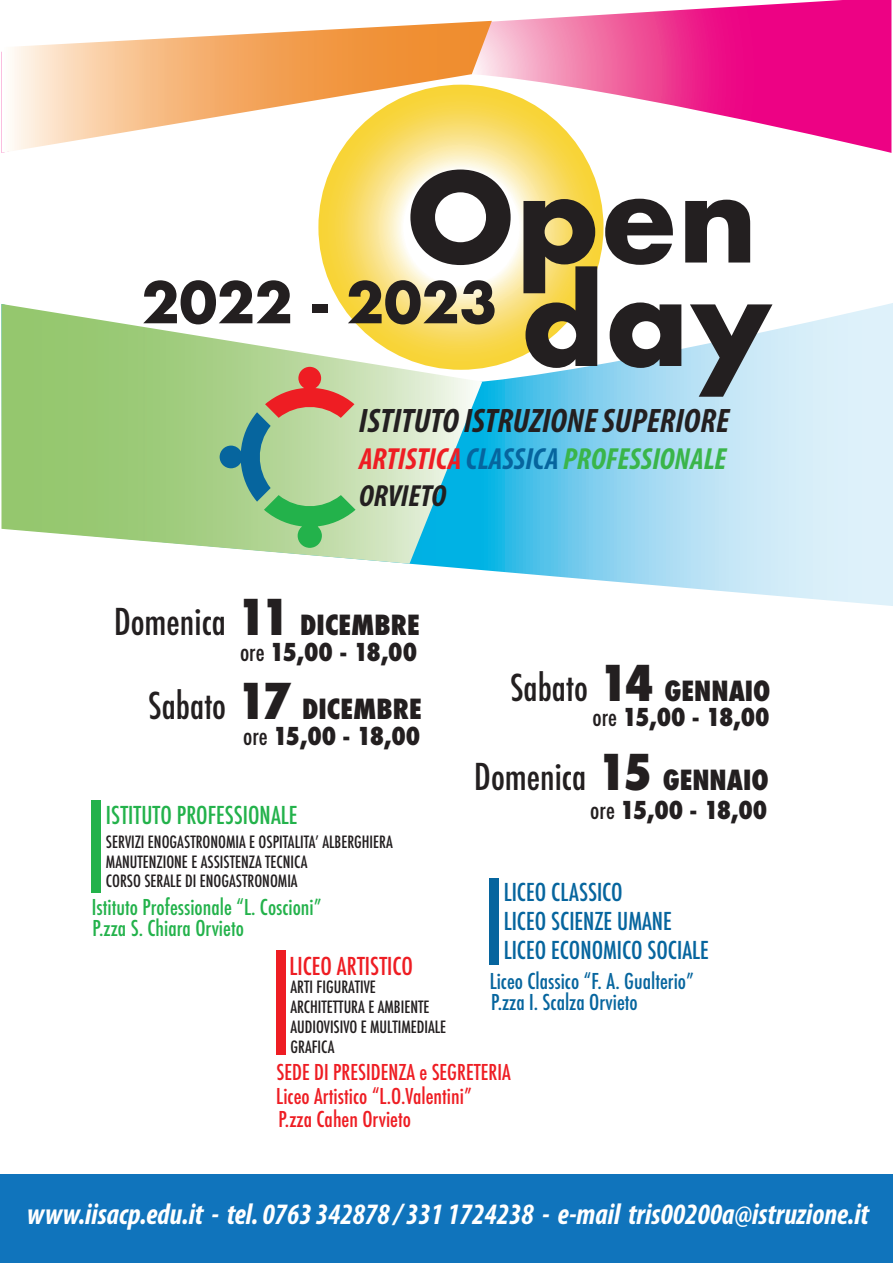
<style>
.page{position:relative;width:893px;height:1263px;background:#fff}
.page>*{position:absolute;margin:0;border:0;box-sizing:border-box;transform-origin:0 0}
.t1{font:700 120px/103.5px "Futura";color:#231f20;text-align:right}
.t2{font:700 55.5px "Futura";color:#231f20}
.t3{font:500 condensed 36px "Futura";color:#231f20}
.t4{font:italic 700 condensed 34.05px "Myriad Pro";color:#231f20}
.t5{font:italic 700 condensed 30.6px/36.8px "Myriad Pro";color:#3ab54a}
.t6{font:italic 700 condensed 29.7px "Myriad Pro";color:#fff}
.t7{font:800 condensed 27px "Futura";color:#231f20}
.t8{font:800 condensed 24px "Futura";letter-spacing:-.03em;color:#231f20}
.t9{font:500 condensed 24px/28.8px "Futura";color:#06659e}
.t10{font:500 condensed 24px "Futura";color:#23b24b}
.t11{font:500 condensed 24px "Futura";color:#ee1d23}
.t12{font:500 condensed 21.3px "Futura";color:#ee1d23}
.t13{font:500 condensed 21.3px/20.5px "Futura";color:#23b24b}
.t14{font:500 condensed 21.3px/21.1px "Futura";color:#06659e}
.t15{font:500 condensed 16.5px/19.8px "Futura";color:#231f20}
.s1{color:#ee1d23}
.s2{color:#06659e}
.s3{color:#231f20}
.s4{font-weight:800;font-size:48px}
.s5{font-weight:800;font-size:27px}
.s6{font-weight:500}
.s7{font-weight:500;font-size:36px}
.s8{font-size:48px}
</style>
<div class="page">
<svg style="left:413px;top:303px;width:480px;height:303px"></svg>
<svg style="left:490px;top:0;width:401px;height:153px"></svg>
<svg style="left:1px;top:21px;width:491px;height:132px"></svg>
<svg style="left:1px;top:304px;width:481px;height:260px"></svg>
<svg style="left:318px;top:85px;width:285px;height:285px"></svg>
<div style="left:0;top:1174px;width:893px;height:89px;background:#1074bc"></div>
<svg style="left:220px;top:367px;width:137px;height:182px"></svg>
<div style="left:490px;top:878px;width:9px;height:86px;background:#06659e"></div>
<div style="left:92px;top:800px;width:9px;height:93px;background:#23b24b"></div>
<div style="left:276px;top:950px;width:9px;height:104px;background:#ee1d23"></div>
<h1 class="t1" style="left:405px;top:165px;width:369px">Open day</h1>
<h2 class="t2" style="left:142px;top:262px;width:357px">2022 - 2023</h2>
<h3 class="t4" style="left:359px;top:400px;width:372px">ISTITUTO ISTRUZIONE SUPERIORE</h3>
<h3 class="t5" style="left:359px;top:440px;width:369px"><span class="s1">ARTISTICA</span> <span class="s2">CLASSICA</span> PROFESSIONALE<br><span class="s3">ORVIETO</span></h3>
<h3 class="t3" style="left:114px;top:599px;width:307px">Domenica <span class="s4">11</span> <span class="s5">DICEMBRE</span></h3>
<h3 class="t8" style="left:240px;top:635px;width:179px"><span class="s6">ore</span> 15,00 - 18,00</h3>
<h3 class="t7" style="left:148px;top:691px;width:275px"><span class="s7">Sabato</span> <span class="s8">17</span> DICEMBRE</h3>
<h3 class="t8" style="left:243px;top:719px;width:179px"><span class="s6">ore</span> 15,00 - 18,00</h3>
<h3 class="t7" style="left:510px;top:673px;width:262px"><span class="s7">Sabato</span> <span class="s8">14</span> GENNAIO</h3>
<h3 class="t8" style="left:592px;top:701px;width:179px"><span class="s6">ore</span> 15,00 - 18,00</h3>
<h3 class="t3" style="left:474px;top:754px;width:296px">Domenica <span class="s4">15</span> <span class="s5">GENNAIO</span></h3>
<h3 class="t8" style="left:590px;top:793px;width:179px"><span class="s6">ore</span> 15,00 - 18,00</h3>
<h3 class="t10" style="left:106px;top:799px;width:193px">ISTITUTO PROFESSIONALE</h3>
<p class="t15" style="left:106px;top:832px;width:288px">SERVIZI ENOGASTRONOMIA E OSPITALITAʼ ALBERGHIERA<br>MANUTENZIONE E ASSISTENZA TECNICA<br>CORSO SERALE DI ENOGASTRONOMIA</p>
<p class="t13" style="left:92px;top:897px;width:231px">Istituto Professionale “L. Coscioni”<br>P.zza S. Chiara Orvieto</p>
<h3 class="t9" style="left:504px;top:878px;width:207px">LICEO CLASSICO<br>LICEO SCIENZE UMANE<br>LICEO ECONOMICO SOCIALE</h3>
<p class="t14" style="left:490px;top:971px;width:206px">Liceo Classico “F. A. Gualterio”<br>P.zza I. Scalza Orvieto</p>
<h3 class="t11" style="left:289px;top:951px;width:125px">LICEO ARTISTICO</h3>
<p class="t15" style="left:290px;top:977px;width:157px">ARTI FIGURATIVE<br>ARCHITETTURA E AMBIENTE<br>AUDIOVISIVO E MULTIMEDIALE<br>GRAFICA</p>
<p class="t12" style="left:277px;top:1059px;width:236px">SEDE DI PRESIDENZA e SEGRETERIA</p>
<p class="t12" style="left:278px;top:1105px;width:134px">P.zza Cahen Orvieto</p>
<p class="t12" style="left:276px;top:1083px;width:197px">Liceo Artistico “L.O.Valentini”</p>
<h3 class="t6" style="left:27px;top:1195px;width:843px">www.iisacp.edu.it - tel. 0763 342878 / 331 1724238 - e-mail tris00200a@istruzione.it</h3>
</div>
